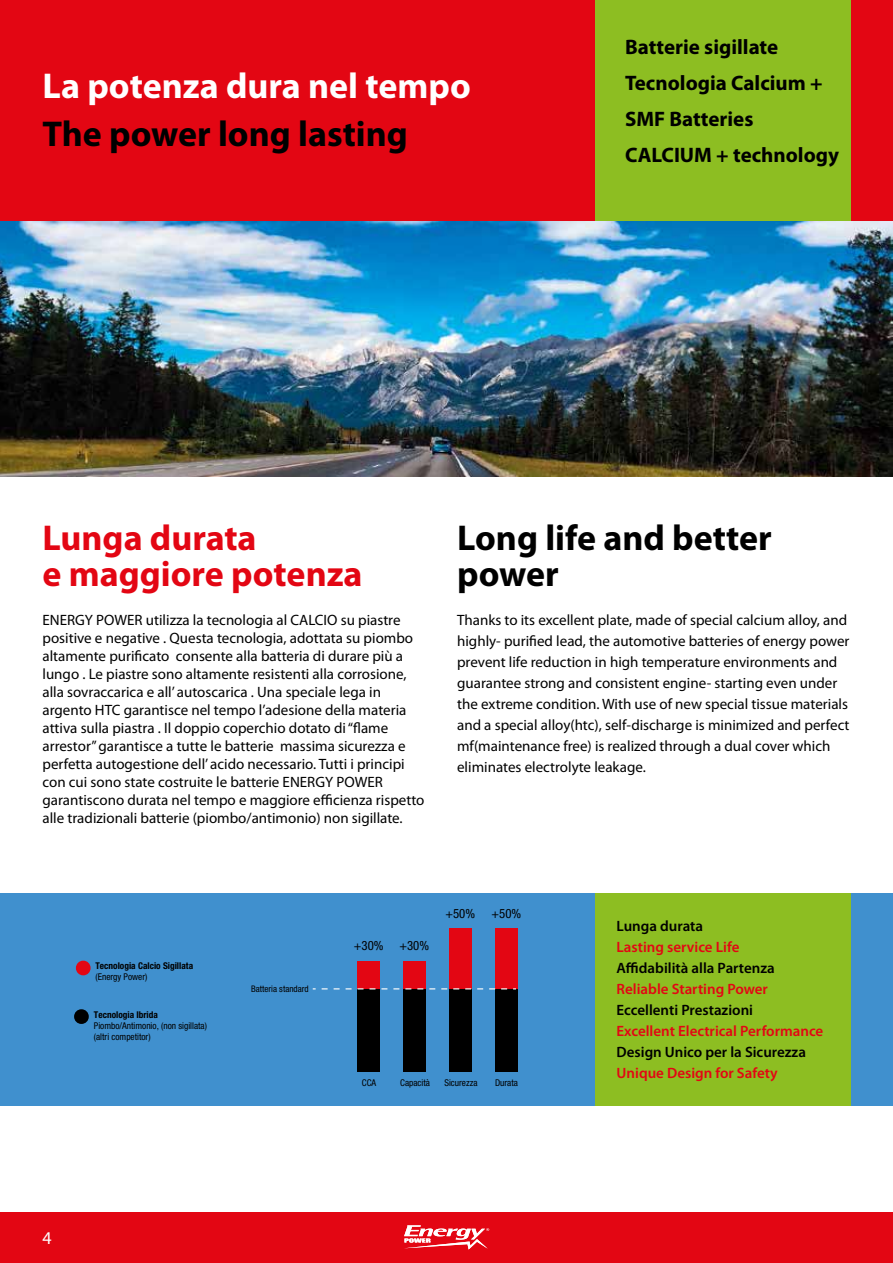
<style>
.page{position:relative;width:893px;height:1263px;background:#fff}
.page>*{position:absolute;margin:0;border:0;box-sizing:border-box;transform-origin:0 0}
.t1{font:700 36px/36px "Myriad Pro";color:#000}
.t2{font:700 36px/36px "Myriad Pro";color:#e30613}
.t3{font:700 36px "Myriad Pro";color:#fff}
.t4{font:700 21px/36px "Myriad Pro";color:#000}
.t5{font:18px "Myriad Pro";color:#fff}
.t6{font:15px/18px "Myriad Pro";color:#000}
.t7{font:600 15px "Myriad Pro";color:#e30613}
.t8{font:600 15px "Myriad Pro";color:#000}
.t9{font:condensed 12.75px "Helvetica Neue LT Std";color:#000}
.t10{font:condensed 9.3px/11.1px "Helvetica Neue LT Std";color:#000}
.t11{font:700 condensed 9.3px "Helvetica Neue LT Std";color:#000}
.t12{font:condensed 9px "Helvetica Neue LT Std";color:#000}
</style>
<div class="page">
<div style="left:0;top:0;width:893px;height:221px;background:#e30613"></div>
<div style="left:0;top:893px;width:893px;height:213px;background:#4090ce"></div>
<div style="left:595px;top:0;width:255px;height:222px;background:#8dbe22"></div>
<img style="left:0;top:221px;width:893px;height:255px">
<div style="left:595px;top:893px;width:255px;height:213px;background:#8dbe22"></div>
<div style="left:74px;top:1009px;width:15px;height:15px;background:#000;border-radius:7px"></div>
<div style="left:76px;top:961px;width:15px;height:14px;background:#e30613;border-radius:7px"></div>
<div style="left:358px;top:961px;width:22px;height:110px;background:#e30613"></div>
<div style="left:358px;top:989px;width:22px;height:82px;background:#000"></div>
<div style="left:403px;top:961px;width:22px;height:110px;background:#e30613"></div>
<div style="left:403px;top:989px;width:22px;height:82px;background:#000"></div>
<div style="left:449px;top:928px;width:22px;height:143px;background:#e30613"></div>
<div style="left:449px;top:989px;width:22px;height:82px;background:#000"></div>
<div style="left:495px;top:928px;width:22px;height:143px;background:#e30613"></div>
<div style="left:495px;top:989px;width:22px;height:82px;background:#000"></div>
<svg style="left:322px;top:988px;width:194px;height:1px"></svg>
<div style="left:0;top:1212px;width:893px;height:51px;background:#e30613"></div>
<svg style="left:404px;top:1225px;width:85px;height:24px"></svg>
<h1 class="t3" style="left:43px;top:62px;width:430px">La potenza dura nel tempo</h1>
<h1 class="t1" style="left:43px;top:115px;width:367px">The power long lasting</h1>
<h2 class="t4" style="left:625px;top:29px;width:216px">Batterie sigillate<br>Tecnologia Calcium +<br>SMF Batteries<br>CALCIUM + technology</h2>
<h1 class="t2" style="left:43px;top:519px;width:322px">Lunga durata<br>e maggiore potenza</h1>
<p class="t6" style="left:43px;top:611px;width:383px">ENERGY POWER utilizza la tecnologia al CALCIO su piastre positive e negative . Questa tecnologia, adottata su piombo altamente purificato consente alla batteria di durare più a lungo . Le piastre sono altamente resistenti alla corrosione, alla sovraccarica e all’ autoscarica . Una speciale lega in argento HTC garantisce nel tempo l’adesione della materia attiva sulla piastra . Il doppio coperchio dotato di “flame arrestor” garantisce a tutte le batterie massima sicurezza e perfetta autogestione dell’ acido necessario. Tutti i principi con cui sono state costruite le batterie ENERGY POWER garantiscono durata nel tempo e maggiore efficienza rispetto alle tradizionali batterie (piombo/antimonio) non sigillate.</p>
<h1 class="t1" style="left:457px;top:519px;width:316px">Long life and better power</h1>
<p class="t6" style="left:457px;top:609px;width:394px;line-height:21px">Thanks to its excellent plate, made of special calcium alloy, and highly- purified lead, the automotive batteries of energy power prevent life reduction in high temperature environments and guarantee strong and consistent engine- starting even under the extreme condition. With use of new special tissue materials and a special alloy(htc), self-discharge is minimized and perfect mf(maintenance free) is realized through a dual cover which eliminates electrolyte leakage.</p>
<p class="t9" style="left:445px;top:906px;width:31px">+50%</p>
<p class="t9" style="left:491px;top:906px;width:31px">+50%</p>
<p class="t11" style="left:95px;top:960px;width:99px">Tecnologia Calcio Sigillata</p>
<p class="t10" style="left:95px;top:971px;width:53px">(Energy Power)</p>
<p class="t11" style="left:94px;top:1009px;width:66px">Tecnologia Ibrida</p>
<p class="t10" style="left:94px;top:1020px;width:115px">Piombo/Antimonio, (non sigillata) (altri competitor)</p>
<p class="t12" style="left:251px;top:984px;width:59px">Batteria standard</p>
<p class="t9" style="left:354px;top:938px;width:77px">+30% +30%</p>
<p class="t10" style="left:362px;top:1077px;width:16px">CCA</p>
<p class="t10" style="left:400px;top:1077px;width:31px">Capacità</p>
<p class="t10" style="left:444px;top:1077px;width:35px">Sicurezza</p>
<p class="t10" style="left:495px;top:1077px;width:24px">Durata</p>
<p class="t5" style="left:43px;top:1227px;width:11px">4</p>
<p class="t8" style="left:617px;top:917px;width:88px">Lunga durata</p>
<p class="t7" style="left:617px;top:938px;width:124px">Lasting service Life</p>
<p class="t8" style="left:617px;top:959px;width:160px">Affidabilità alla Partenza</p>
<p class="t7" style="left:617px;top:980px;width:153px">Reliable Starting Power</p>
<p class="t8" style="left:617px;top:1001px;width:138px">Eccellenti Prestazioni</p>
<p class="t7" style="left:617px;top:1022px;width:208px">Excellent Electrical Performance</p>
<p class="t8" style="left:617px;top:1043px;width:191px">Design Unico per la Sicurezza</p>
<p class="t7" style="left:617px;top:1064px;width:163px">Unique Design for Safety</p>
</div>
